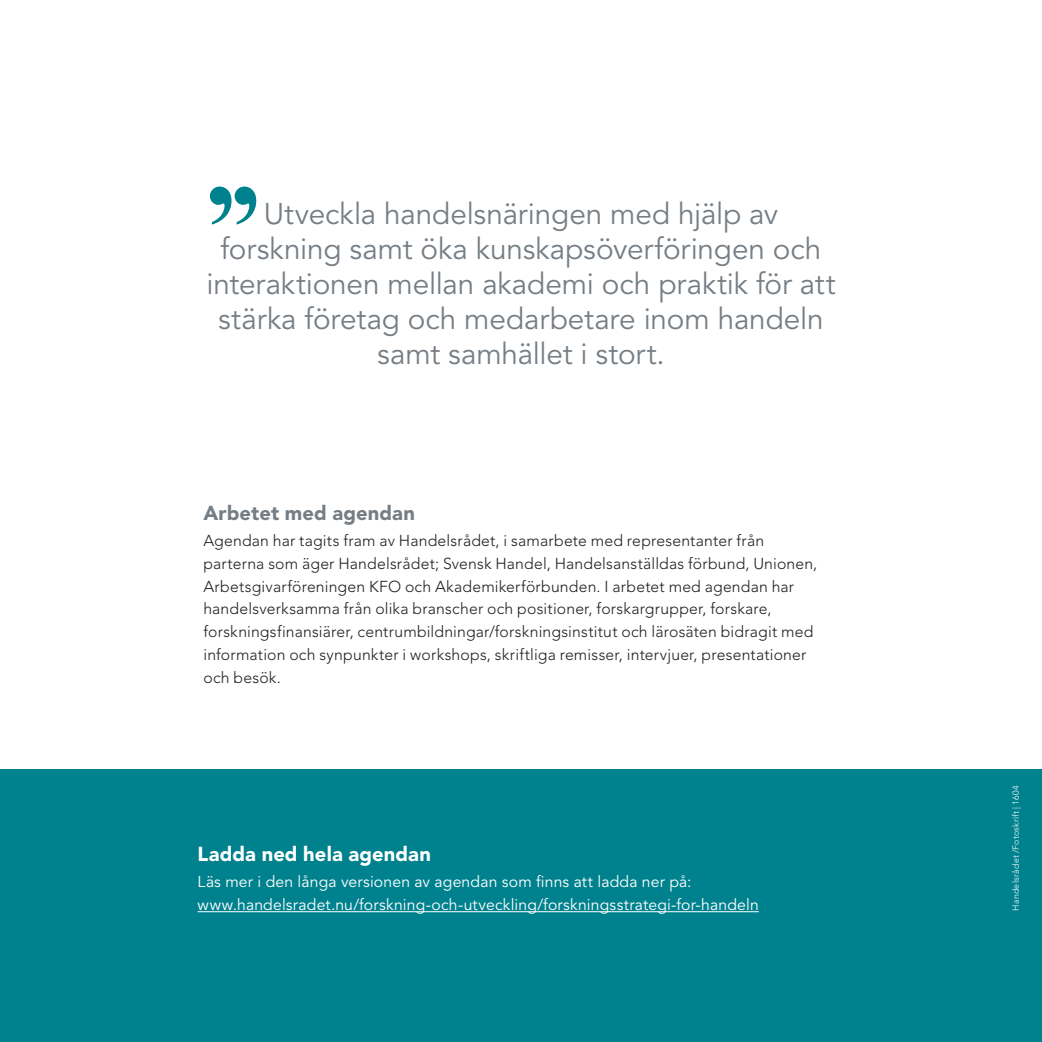
<style>
.page{position:relative;width:1042px;height:1042px;background:#fff}
.page>*{position:absolute;margin:0;border:0;box-sizing:border-box;transform-origin:0 0}
.t1{font:29.75px/35px "Avenir LT Std";letter-spacing:-.005em;color:#767e85;text-align:center}
.t2{font:900 20.12px "Avenir LT Std";letter-spacing:.005em;color:#fff}
.t3{font:900 20.12px "Avenir LT Std";letter-spacing:.005em;color:#767e85}
.t4{font:300 15.75px/22.8px "Avenir LT Std";letter-spacing:.015em;color:#1f1f1e}
.t5{font:15.75px/22.8px "Avenir LT Std";letter-spacing:.01em;color:#fff}
.t6{font:300 8.75px "Avenir LT Std";letter-spacing:.03em;color:#fff}
</style>
<div class="page">
<div style="left:0;top:769px;width:1042px;height:273px;background:#00828e"></div>
<svg style="left:210px;top:187px;width:46px;height:38px"></svg>
<hr style="left:198px;top:911px;width:561px;height:1px;background:#fff">
<h1 class="t1" style="left:206px;top:197px;width:631px">Utveckla handelsnäringen med hjälp av forskning samt öka kunskapsöverföringen och interaktionen mellan akademi och praktik för att stärka företag och medarbetare inom handeln samt samhället i stort.</h1>
<p class="t3" style="left:203px;top:500px;width:213px">Arbetet med agendan</p>
<p class="t4" style="left:203px;top:529px;width:615px">Agendan har tagits fram av Handelsrådet, i samarbete med representanter från parterna som äger Handelsrådet; Svensk Handel, Handelsanställdas förbund, Unionen, Arbetsgivarföreningen KFO och Akademikerförbunden. I arbetet med agendan har handelsverksamma från olika branscher och positioner, forskargrupper, forskare, forskningsfinansiärer, centrumbildningar/forskningsinstitut och lärosäten bidragit med information och synpunkter i workshops, skriftliga remisser, intervjuer, presentationer och besök.</p>
<p class="t2" style="left:198px;top:842px;width:235px">Ladda ned hela agendan</p>
<p class="t5" style="left:198px;top:871px;width:563px">Läs mer i den långa versionen av agendan som finns att ladda ner på: www.handelsradet.nu/forskning-och-utveckling/forskningsstrategi-for-handeln</p>
<p class="t6" style="left:1010px;top:910px;width:126px;rotate:-90deg">Handelsrådet /Fotoskrift | 1604</p>
</div>
